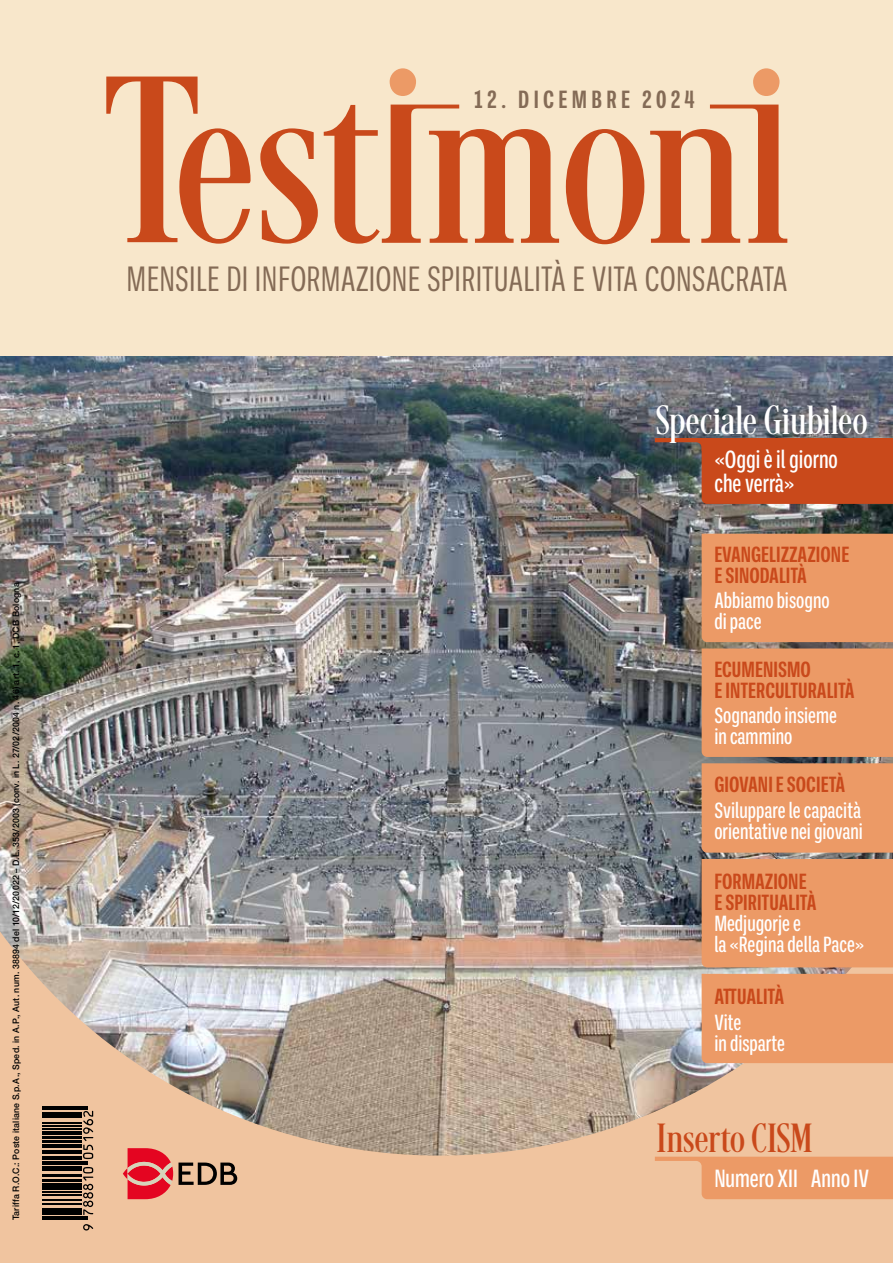
<style>
.page{position:relative;width:893px;height:1263px;background:#fff}
.page>*{position:absolute;margin:0;border:0;box-sizing:border-box;transform-origin:0 0}
.t1{font:42px "Desire Pro";letter-spacing:.025em;color:#fff}
.t2{font:42px "Desire Pro";letter-spacing:.025em;color:#c9491b}
.t3{font:condensed 36px "Ballinger X";letter-spacing:.005em;color:#846b56}
.t4{font:500 condensed 25.5px/24px "Ballinger X";color:#fff}
.t5{font:700 condensed 25.5px "Ballinger X";letter-spacing:.17em;color:#846b56}
.t6{font:500 condensed 22.5px/21px "Ballinger X";color:#fff}
.t7{font:700 condensed 22.5px/21px "Ballinger X";color:#c9491b}
.t8{font:500 9px "Helvetica Neue LT Std";letter-spacing:.025em;color:#000}
</style>
<div class="page">
<div style="left:0;top:908px;width:893px;height:355px;background:#f0c49f"></div>
<svg style="left:655px;top:1157px;width:238px;height:42px"></svg>
<img style="left:0;top:355px;width:893px;height:800px">
<svg style="left:123px;top:1148px;width:50px;height:51px"></svg>
<svg style="left:179px;top:1162px;width:58px;height:23px"></svg>
<svg style="left:83px;top:1224px;width:10px;height:6px"></svg>
<hr style="left:43px;top:1219px;width:44px;height:1px;background:#000">
<hr style="left:43px;top:1216px;width:44px;height:1px;background:#000">
<hr style="left:43px;top:1211px;width:38px;height:4px;background:#000">
<hr style="left:43px;top:1208px;width:38px;height:2px;background:#000">
<hr style="left:43px;top:1203px;width:38px;height:1px;background:#000">
<hr style="left:43px;top:1199px;width:38px;height:2px;background:#000">
<hr style="left:43px;top:1195px;width:38px;height:1px;background:#000">
<hr style="left:43px;top:1191px;width:38px;height:1px;background:#000">
<hr style="left:43px;top:1187px;width:38px;height:3px;background:#000">
<hr style="left:43px;top:1183px;width:38px;height:3px;background:#000">
<hr style="left:43px;top:1179px;width:38px;height:3px;background:#000">
<hr style="left:43px;top:1174px;width:38px;height:3px;background:#000">
<svg style="left:83px;top:1167px;width:10px;height:48px"></svg>
<hr style="left:43px;top:1168px;width:38px;height:3px;background:#000">
<hr style="left:43px;top:1166px;width:38px;height:1px;background:#000">
<hr style="left:43px;top:1163px;width:44px;height:2px;background:#000">
<hr style="left:43px;top:1161px;width:44px;height:1px;background:#000">
<hr style="left:43px;top:1156px;width:38px;height:4px;background:#000">
<hr style="left:43px;top:1153px;width:38px;height:1px;background:#000">
<hr style="left:43px;top:1150px;width:38px;height:1px;background:#000">
<hr style="left:43px;top:1144px;width:38px;height:4px;background:#000">
<hr style="left:43px;top:1141px;width:38px;height:2px;background:#000">
<hr style="left:43px;top:1136px;width:38px;height:2px;background:#000">
<hr style="left:43px;top:1131px;width:38px;height:4px;background:#000">
<hr style="left:43px;top:1129px;width:38px;height:1px;background:#000">
<hr style="left:43px;top:1125px;width:38px;height:1px;background:#000">
<hr style="left:43px;top:1123px;width:38px;height:1px;background:#000">
<svg style="left:83px;top:1111px;width:10px;height:48px"></svg>
<hr style="left:43px;top:1115px;width:38px;height:3px;background:#000">
<hr style="left:43px;top:1112px;width:38px;height:2px;background:#000">
<hr style="left:43px;top:1108px;width:44px;height:1px;background:#000">
<hr style="left:43px;top:1106px;width:44px;height:1px;background:#000">
<div style="left:0;top:0;width:893px;height:355px;background:#f8e7cb"></div>
<svg style="left:106px;top:77px;width:145px;height:167px"></svg>
<svg style="left:260px;top:128px;width:58px;height:116px"></svg>
<div style="left:390px;top:68px;width:26px;height:28px;background:#ec9a66;border-radius:50%"></div>
<svg style="left:324px;top:105px;width:235px;height:139px"></svg>
<svg style="left:566px;top:129px;width:78px;height:115px"></svg>
<svg style="left:650px;top:105px;width:137px;height:138px"></svg>
<div style="left:753px;top:68px;width:26px;height:28px;background:#ec9a66;border-radius:50%"></div>
<div style="left:702px;top:534px;width:191px;height:108px;background:#ec9a66"></div>
<div style="left:702px;top:648px;width:191px;height:109px;background:#ec9a66"></div>
<div style="left:702px;top:763px;width:191px;height:90px;background:#ec9a66"></div>
<div style="left:702px;top:974px;width:191px;height:89px;background:#ec9a66"></div>
<div style="left:702px;top:859px;width:191px;height:108px;background:#ec9a66"></div>
<svg style="left:655px;top:438px;width:238px;height:66px;background:#b44d28"></svg>
<p class="t8" style="left:11px;top:1220px;width:639px;rotate:-90deg">Tariffa R.O.C.: Poste italiane S.p.A., Sped. in A.P., Aut. num. 38894 del 10/12/20022 – D.L. 353/2003 (conv. in L. 27/02/2004 n. 46) art. 1, c. 1, DCB Bologna</p>
<h3 class="t5" style="left:475px;top:86px;width:221px">12. DICEMBRE 2024</h3>
<h2 class="t3" style="left:126px;top:259px;width:663px">MENSILE DI INFORMAZIONE SPIRITUALITÀ E VITA CONSACRATA</h2>
<h1 class="t1" style="left:657px;top:395px;width:211px">Speciale Giubileo</h1>
<h3 class="t4" style="left:714px;top:447px;width:125px">«Oggi è il giorno che verrà»</h3>
<h3 class="t7" style="left:714px;top:544px;width:136px">EVANGELIZZAZIONE<br>E SINODALITÀ</h3>
<h3 class="t6" style="left:714px;top:590px;width:117px">Abbiamo bisogno di pace</h3>
<h3 class="t7" style="left:714px;top:659px;width:142px">ECUMENISMO<br>E INTERCULTURALITÀ</h3>
<h3 class="t6" style="left:714px;top:705px;width:124px">Sognando insieme in cammino</h3>
<h3 class="t7" style="left:714px;top:774px;width:132px">GIOVANI E SOCIETÀ</h3>
<h3 class="t6" style="left:714px;top:800px;width:150px">Sviluppare le capacità orientative nei giovani</h3>
<h3 class="t7" style="left:714px;top:871px;width:104px">FORMAZIONE<br>E SPIRITUALITÀ</h3>
<h3 class="t6" style="left:714px;top:913px;width:152px">Medjugorje e<br>la «Regina della Pace»</h3>
<h3 class="t7" style="left:714px;top:986px;width:71px">ATTUALITÀ</h3>
<h3 class="t6" style="left:714px;top:1012px;width:72px">Vite<br>in disparte</h3>
<h1 class="t2" style="left:657px;top:1113px;width:157px">Inserto CISM</h1>
<h3 class="t4" style="left:714px;top:1166px;width:156px">Numero XII Anno IV</h3>
</div>
